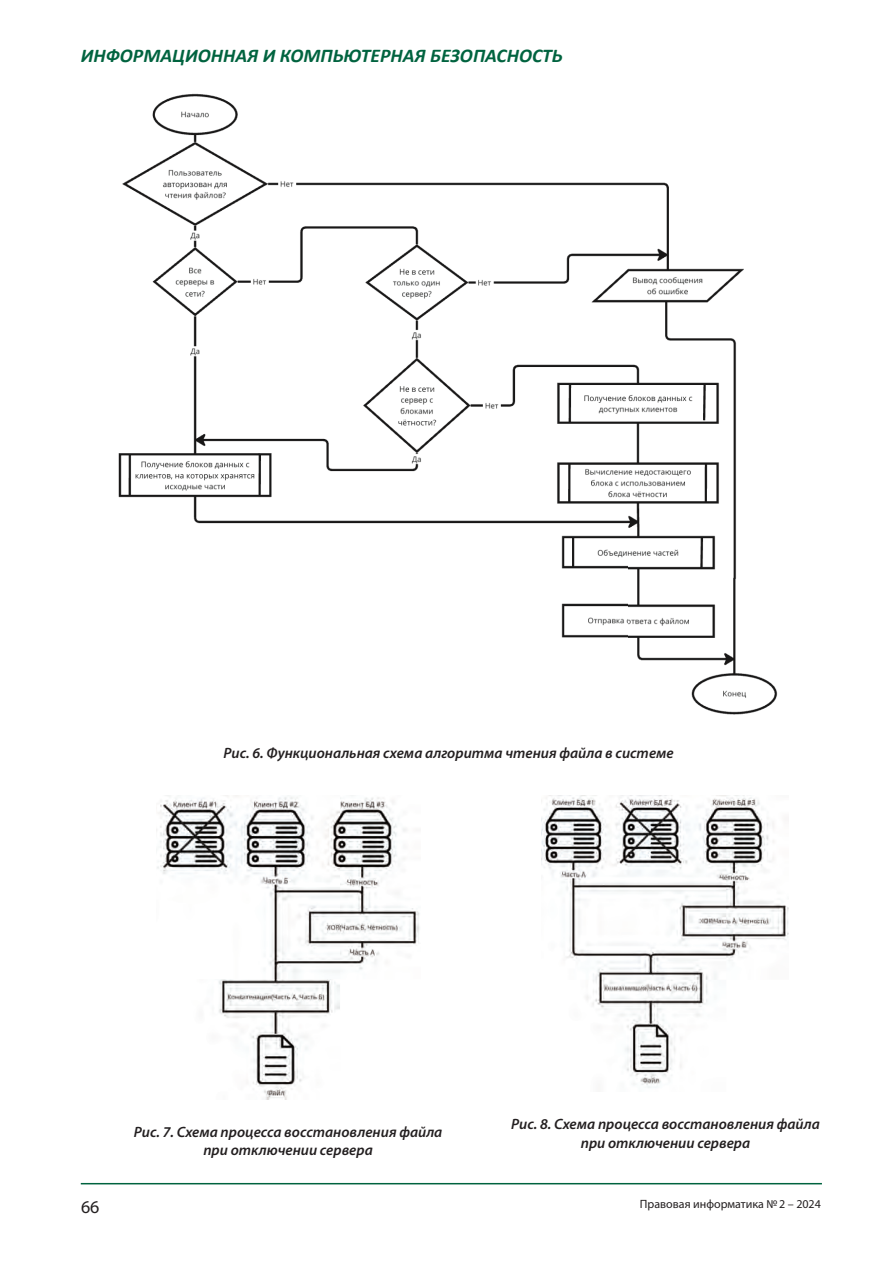
<style>
.page{position:relative;width:893px;height:1263px;background:#fff}
.page>*{position:absolute;margin:0;border:0;box-sizing:border-box;transform-origin:0 0}
.t1{font:italic 700 19.5px "Calibri";color:#00633f}
.t2{font:18px "Myriad Pro";color:#231f20}
.t3{font:italic 600 15px/18.6px "Myriad Pro";color:#231f20;text-align:center}
.t4{font:12px "Myriad Pro";color:#231f20}
</style>
<div class="page">
<hr style="left:81px;top:1183px;width:741px;height:1px;background:#00633f">
<img style="left:118px;top:93px;width:660px;height:622px">
<img style="left:156px;top:796px;width:264px;height:303px">
<img style="left:542px;top:796px;width:247px;height:292px">
<h1 class="t1" style="left:81px;top:44px;width:483px">ИНФОРМАЦИОННАЯ И КОМПЬЮТЕРНАЯ БЕЗОПАСНОСТЬ</h1>
<p class="t3" style="left:224px;top:743px;width:452px">Рис. 6. Функциональная схема алгоритма чтения файла в системе</p>
<p class="t2" style="left:81px;top:1195px;width:20px">66</p>
<p class="t3" style="left:134px;top:1122px;width:310px">Рис. 7. Схема процесса восстановления файла при отключении сервера</p>
<p class="t3" style="left:511px;top:1114px;width:310px">Рис. 8. Схема процесса восстановления файла при отключении сервера</p>
<p class="t4" style="left:640px;top:1197px;width:182px">Правовая информатика № 2 – 2024</p>
</div>
